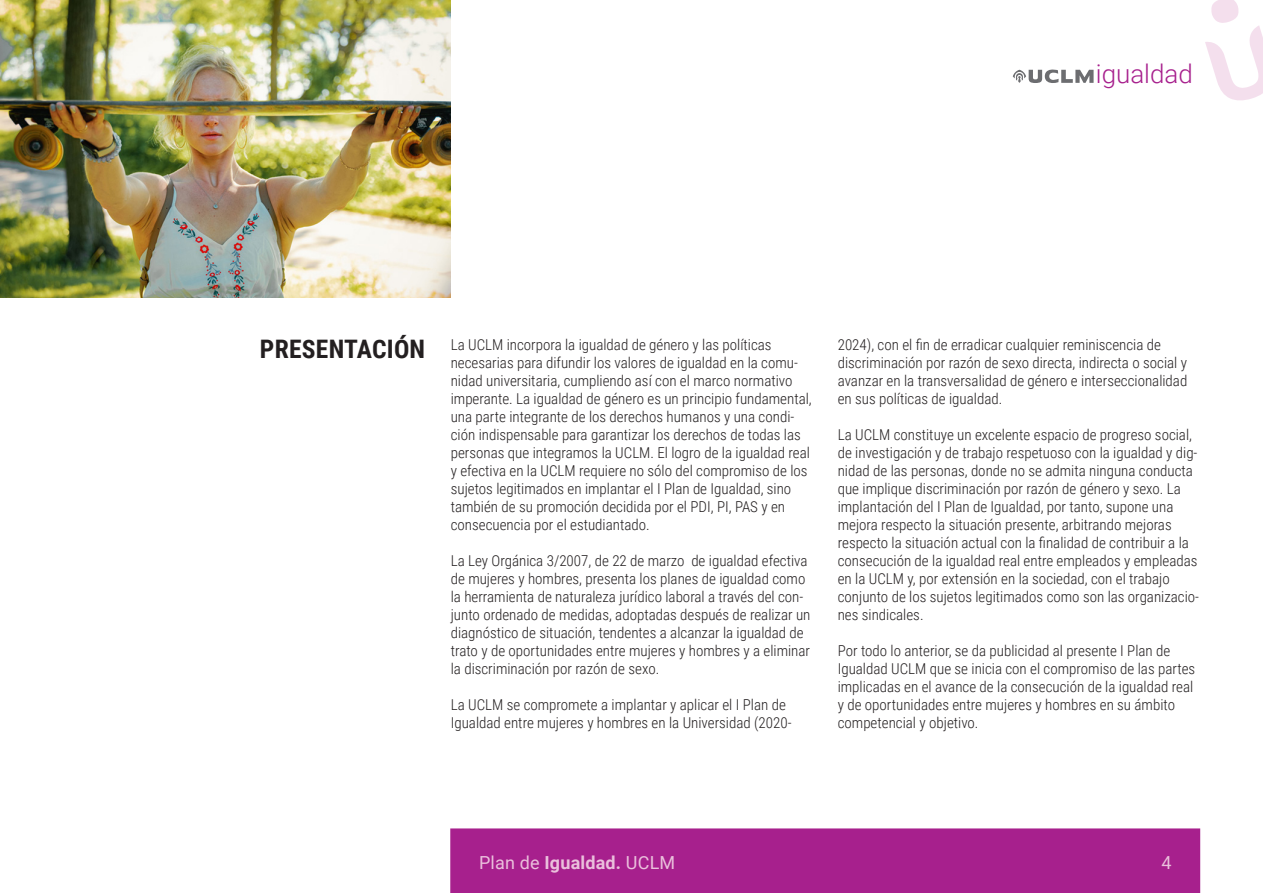
<style>
.page{position:relative;width:1263px;height:893px;background:#fff}
.page>*{position:absolute;margin:0;border:0;box-sizing:border-box;transform-origin:0 0}
.t1{font:300 25.95px "Roboto";color:#a7208d}
.t2{font:700 25.5px "Roboto Condensed";letter-spacing:.01em;color:#231f20}
.t3{font:18px "Roboto";letter-spacing:.01em;color:#eac0dc}
.Texto{font:300 15px/18px "Roboto Condensed";color:#231f20}
.s1{font-weight:700}
</style>
<div class="page">
<svg style="left:1205px;top:0;width:58px;height:101px"></svg>
<svg style="left:1013px;top:70px;width:80px;height:13px"></svg>
<div style="left:450px;top:828px;width:750px;height:65px;background:#a7208d;border:2px solid #a7208d"></div>
<img style="left:0;top:0;width:451px;height:298px">
<h1 class="t1" style="left:1096px;top:56px;width:98px">igualdad</h1>
<p class="t2" style="left:260px;top:331px;width:167px">PRESENTACIÓN</p>
<p class="Texto" style="left:451px;top:336px;width:363px">La UCLM incorpora la igualdad de género y las políticas necesarias para difundir los valores de igualdad en la comu&shy;nidad universitaria, cumpliendo así con el marco normativo imperante. La igualdad de género es un principio fundamental, una parte integrante de los derechos humanos y una condi&shy;ción indispensable para garantizar los derechos de todas las personas que integramos la UCLM. El logro de la igualdad real y efectiva en la UCLM requiere no sólo del compromiso de los sujetos legitimados en implantar el I Plan de Igualdad, sino también de su promoción decidida por el PDI, PI, PAS y en consecuencia por el estudiantado.</p>
<p class="Texto" style="left:451px;top:552px;width:361px">La Ley Orgánica 3/2007, de 22 de marzo de igualdad efectiva de mujeres y hombres, presenta los planes de igualdad como la herramienta de naturaleza jurídico laboral a través del con&shy;junto ordenado de medidas, adoptadas después de realizar un diagnóstico de situación, tendentes a alcanzar la igualdad de trato y de oportunidades entre mujeres y hombres y a eliminar la discriminación por razón de sexo.</p>
<p class="Texto" style="left:451px;top:696px;width:342px">La UCLM se compromete a implantar y aplicar el I Plan de<br>Igualdad entre mujeres y hombres en la Universidad (2020-</p>
<p class="Texto" style="left:838px;top:336px;width:351px">2024), con el fin de erradicar cualquier reminiscencia de discriminación por razón de sexo directa, indirecta o social y avanzar en la transversalidad de género e interseccionalidad en sus políticas de igualdad.</p>
<p class="Texto" style="left:838px;top:426px;width:363px">La UCLM constituye un excelente espacio de progreso social, de investigación y de trabajo respetuoso con la igualdad y dig&shy;nidad de las personas, donde no se admita ninguna conducta que implique discriminación por razón de género y sexo. La implantación del I Plan de Igualdad, por tanto, supone una mejora respecto la situación presente, arbitrando mejoras respecto la situación actual con la finalidad de contribuir a la consecución de la igualdad real entre empleados y empleadas en la UCLM y, por extensión en la sociedad, con el trabajo conjunto de los sujetos legitimados como son las organizacio&shy;nes sindicales.</p>
<p class="Texto" style="left:838px;top:642px;width:359px">Por todo lo anterior, se da publicidad al presente I Plan de Igualdad UCLM que se inicia con el compromiso de las partes implicadas en el avance de la consecución de la igualdad real y de oportunidades entre mujeres y hombres en su ámbito competencial y objetivo.</p>
<p class="t3" style="left:479px;top:850px;width:198px">Plan de <span class="s1">Igualdad.</span> UCLM</p>
<p class="t3" style="left:1161px;top:850px;width:12px">4</p>
</div>
